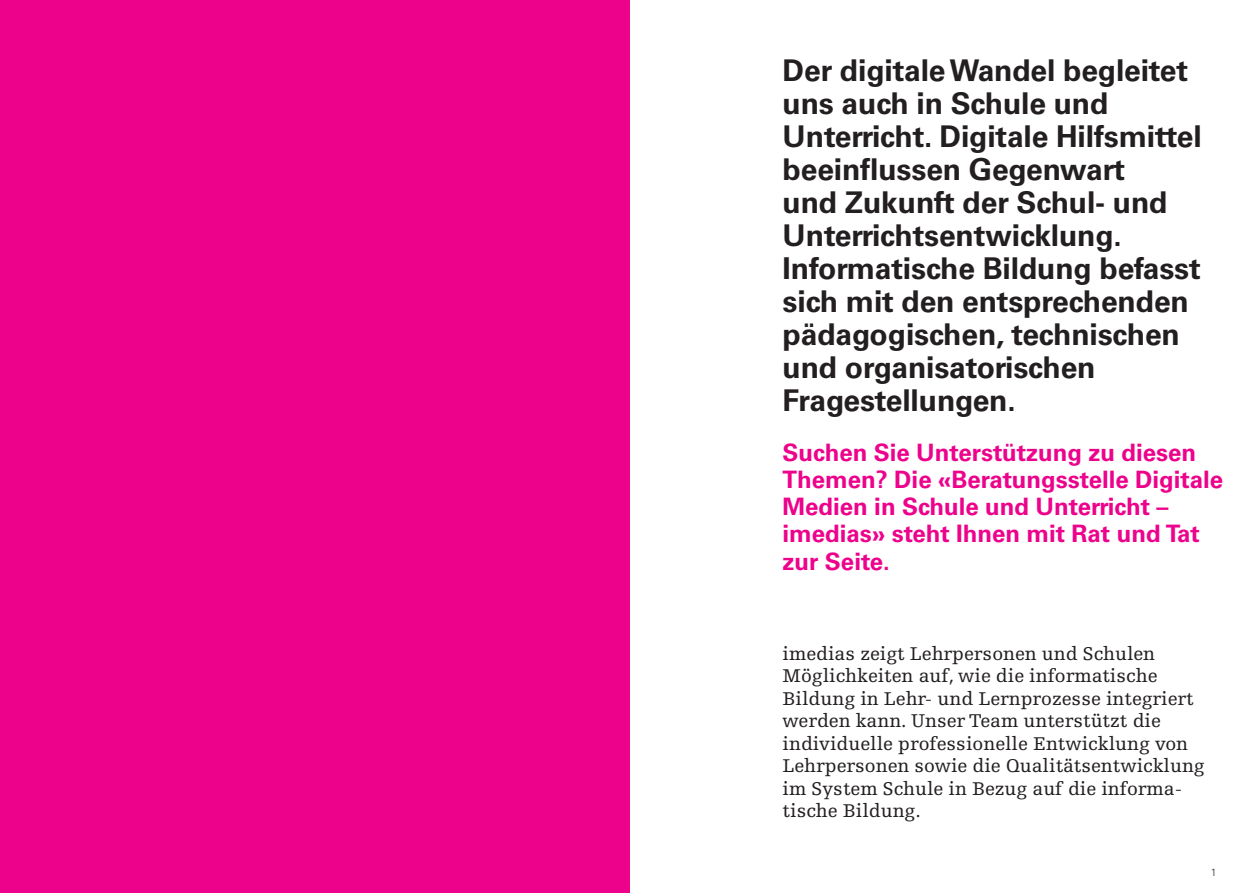
<style>
.page{position:relative;width:1259px;height:893px;background:#fff}
.page>*{position:absolute;margin:0;border:0;box-sizing:border-box;transform-origin:0 0}
.t1{font:700 30px/33px "Univers LT Std";letter-spacing:-.005em;color:#231f20}
.t2{font:700 24px/27px "Univers LT Std";color:#ed028c}
.t3{font:19.5px/22.5px "Egyptienne FLT Std";color:#231f20}
.t4{font:300 10.5px "Univers LT Std";color:#231f20}
</style>
<div class="page">
<div style="left:0;top:0;width:629px;height:893px;background:#ed028c"></div>
<p class="t1" style="left:782px;top:54px;width:420px">Der digitale Wandel begleitet uns auch in Schule und<br>Unterricht. Digitale Hilfsmittel beeinflussen Gegenwart<br>und Zukunft der Schul- und<br>Unterrichtsentwicklung.<br>Informatische Bildung befasst sich mit den entsprechenden pädagogischen, technischen und organisatorischen<br>Fragestellungen.</p>
<p class="t2" style="left:782px;top:440px;width:442px">Suchen Sie Unterstützung zu diesen<br>Themen? Die «Beratungsstelle Digitale<br>Medien in Schule und Unterricht – imedias» steht Ihnen mit Rat und Tat zur Seite.</p>
<p class="t3" style="left:782px;top:642px;width:424px">imedias zeigt Lehrpersonen und Schulen Möglichkeiten auf, wie die informatische Bildung in Lehr- und Lernprozesse integriert werden kann. Unser Team unterstützt die individuelle professionelle Entwicklung von Lehrpersonen sowie die Qualitätsentwicklung im System Schule in Bezug auf die informa&shy;tische Bildung.</p>
<p class="t4" style="left:1210px;top:865px;width:7px">1</p>
</div>
